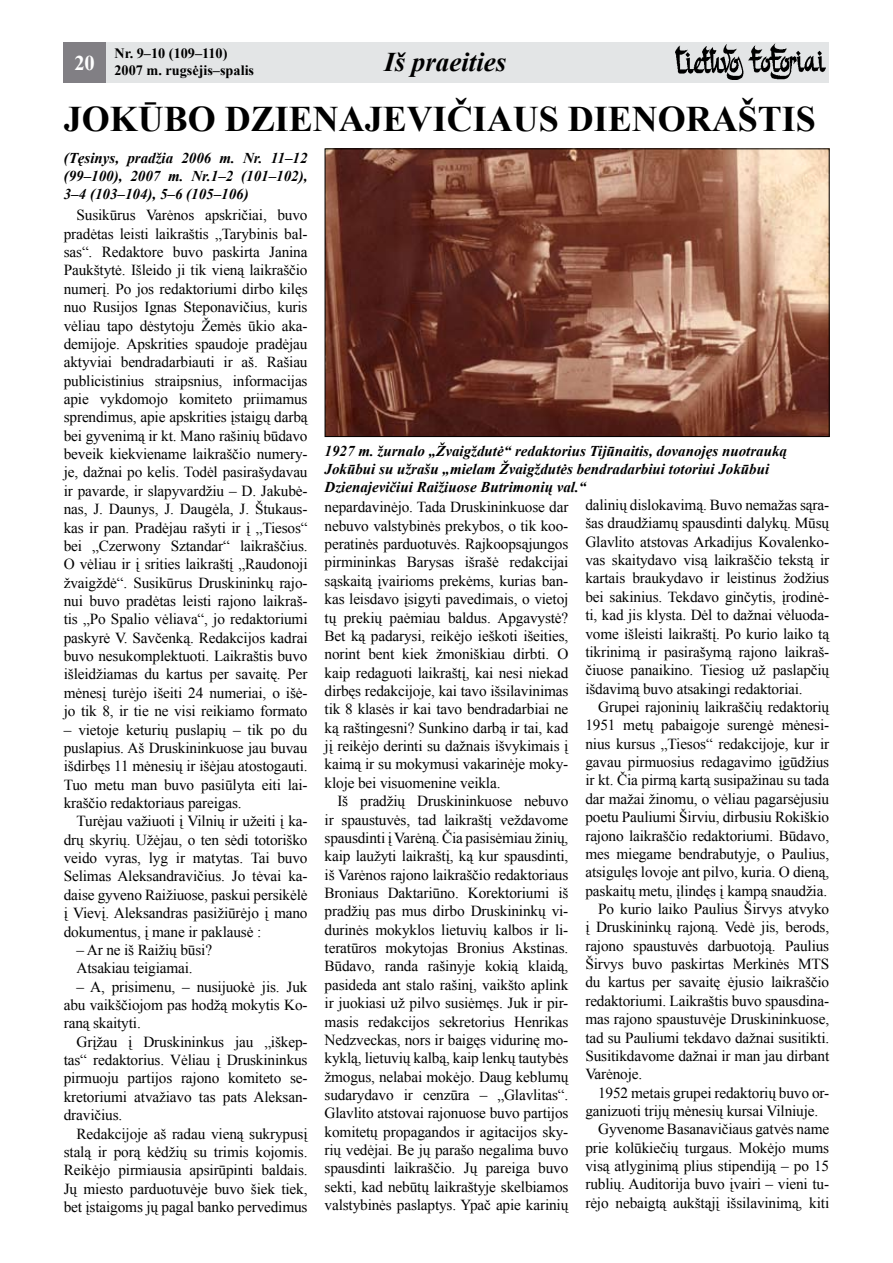
<style>
.page{position:relative;width:893px;height:1263px;background:#fff}
.page>*{position:absolute;margin:0;border:0;box-sizing:border-box;transform-origin:0 0}
.t1{font:700 36px "Times New Roman";color:#000}
.t2{font:italic 700 27px "Times New Roman";color:#000}
.t3{font:15.3px/18.3px "Times New Roman";letter-spacing:-.01em;color:#000;text-align:justify}
.t4{font:italic 700 15px/18px "Times New Roman";color:#000;text-align:justify}
.t5{font:700 14.25px/17.1px "Times New Roman";color:#000}
</style>
<div class="page">
<div style="left:64px;top:43px;width:765px;height:40px;background:#e3e5e6"></div>
<img style="left:675px;top:44px;width:150px;height:35px">
<div style="left:64px;top:43px;width:42px;height:40px;background:#817f84"></div>
<img style="left:327px;top:150px;width:501px;height:285px">
<div style="left:325px;top:148px;width:505px;height:289px;border:1px solid #000"></div>
<p class="t5" style="left:74px;top:44px;width:181px;text-indent:40px">Nr. 9–10 (109–110)<br><sup>20</sup> 2007 m. rugsėjis–spalis</p>
<h2 class="t2" style="left:384px;top:43px;width:124px">Iš praeities</h2>
<h1 class="t1" style="left:64px;top:94px;width:620px">JOKŪBO DZIENAJEVIČIAUS DIENORAŠT</h1>
<h1 class="t1" style="left:782px;top:94px;width:36px">IS</h1>
<p class="t4" style="left:64px;top:148px;width:245px">(Tęsinys, pradžia 2006 m. Nr. 11–12 (99–100), 2007 m. Nr.1–2 (101–102), 3–4 (103–104), 5–6 (105–106)</p>
<p class="t3" style="left:64px;top:206px;width:245px;text-indent:13px">Susikūrus Varėnos apskričiai, buvo pradėtas leisti laikraštis „Tarybinis bal&shy;sas“. Redaktore buvo paskirta Janina Paukštytė. Išleido ji tik vieną laikraščio numerį. Po jos redaktoriumi dirbo kilęs nuo Rusijos Ignas Steponavičius, kuris vėliau tapo dėstytoju Žemės ūkio aka&shy;demijoje. Apskrities spaudoje pradėjau aktyviai bendradarbiauti ir aš. Rašiau publicistinius straipsnius, informacijas apie vykdomojo komiteto priimamus sprendimus, apie apskrities įstaigų darbą bei gyvenimą ir kt. Mano rašinių būdavo beveik kiekviename laikraščio numery&shy;je, dažnai po kelis. Todėl pasirašydavau ir pavarde, ir slapyvardžiu – D. Jakubė&shy;nas, J. Daunys, J. Daugėla, J. Štukaus&shy;kas ir pan. Pradėjau rašyti ir į „Tiesos“ bei „Czerwony Sztandar“ laikraščius.<br>O vėliau ir į srities laikraštį „Raudonoji žvaigždė“. Susikūrus Druskininkų rajo&shy;nui buvo pradėtas leisti rajono laikraš&shy;tis „Po Spalio vėliava“, jo redaktoriumi paskyrė V. Savčenką. Redakcijos kadrai buvo nesukomplektuoti. Laikraštis buvo išleidžiamas du kartus per savaitę. Per mėnesį turėjo išeiti 24 numeriai, o išė&shy;jo tik 8, ir tie ne visi reikiamo formato</p>
<p class="t3" style="left:64px;top:720px;width:245px">– vietoje keturių puslapių – tik po du puslapius. Aš Druskininkuose jau buvau išdirbęs 11 mėnesių ir išėjau atostogauti.<br>Tuo metu man buvo pasiūlyta eiti lai&shy;kraščio redaktoriaus pareigas.</p>
<p class="t3" style="left:64px;top:812px;width:245px;text-indent:13px">Turėjau važiuoti į Vilnių ir užeiti į ka&shy;drų skyrių. Užėjau, o ten sėdi totoriško veido vyras, lyg ir matytas. Tai buvo Selimas Aleksandravičius. Jo tėvai ka&shy;daise gyveno Raižiuose, paskui persikėlė į Vievį. Aleksandras pasižiūrėjo į mano dokumentus, į mane ir paklausė :</p>
<p class="t3" style="left:77px;top:940px;width:137px">– Ar ne iš Raižių būsi?<br>Atsakiau teigiamai.</p>
<p class="t3" style="left:64px;top:977px;width:245px;text-indent:13px">– A, prisimenu, – nusijuokė jis. Juk abu vaikščiojom pas hodžą mokytis Ko&shy;raną skaityti.</p>
<p class="t3" style="left:64px;top:1032px;width:245px;text-indent:13px">Grįžau į Druskininkus jau „iškep&shy;tas“ redaktorius. Vėliau į Druskininkus pirmuoju partijos rajono komiteto se&shy;kretoriumi atvažiavo tas pats Aleksan&shy;dravičius.</p>
<p class="t3" style="left:64px;top:1124px;width:245px;text-indent:13px">Redakcijoje aš radau vieną sukrypusį stalą ir porą kėdžių su trimis kojomis.<br>Reikėjo pirmiausia apsirūpinti baldais.<br>Jų miesto parduotuvėje buvo šiek tiek, bet įstaigoms jų pagal banko pervedimus</p>
<p class="t4" style="left:325px;top:441px;width:464px;text-align:left">1927 m. žurnalo „Žvaigždutė“ redaktorius Tijūnaitis, dovanojęs nuotrauką<br>Jokūbui su užrašu „mielam Žvaigždutės bendradarbiui totoriui Jokūbui<br>Dzienajevičiui Raižiuose Butrimonių val.“</p>
<p class="t3" style="left:325px;top:498px;width:245px">nepardavinėjo. Tada Druskininkuose dar nebuvo valstybinės prekybos, o tik koo&shy;peratinės parduotuvės. Rajkoopsąjungos pirmininkas Barysas išrašė redakcijai sąskaitą įvairioms prekėms, kurias ban&shy;kas leisdavo įsigyti pavedimais, o vietoj tų prekių paėmiau baldus. Apgavystė?<br>Bet ką padarysi, reikėjo ieškoti išeities, norint bent kiek žmoniškiau dirbti. O kaip redaguoti laikraštį, kai nesi niekad dirbęs redakcijoje, kai tavo išsilavinimas tik 8 klasės ir kai tavo bendradarbiai ne ką raštingesni? Sunkino darbą ir tai, kad jį reikėjo derinti su dažnais išvykimais į kaimą ir su mokymusi vakarinėje moky&shy;kloje bei visuomenine veikla.</p>
<p class="t3" style="left:325px;top:792px;width:245px;text-indent:13px">Iš pradžių Druskininkuose nebuvo ir spaustuvės, tad laikraštį veždavome spausdinti į Varėną. Čia pasisėmiau žinių, kaip laužyti laikraštį, ką kur spausdinti, iš Varėnos rajono laikraščio redaktoriaus Broniaus Daktariūno. Korektoriumi iš pradžių pas mus dirbo Druskininkų vi&shy;durinės mokyklos lietuvių kalbos ir li&shy;teratūros mokytojas Bronius Akstinas.<br>Būdavo, randa rašinyje kokią klaidą, pasideda ant stalo rašinį, vaikšto aplink ir juokiasi už pilvo susiėmęs. Juk ir pir&shy;masis redakcijos sekretorius Henrikas Nedzveckas, nors ir baigęs vidurinę mo&shy;kyklą, lietuvių kalbą, kaip lenkų tautybės žmogus, nelabai mokėjo. Daug keblumų sudarydavo ir cenzūra – „Glavlitas“.<br>Glavlito atstovai rajonuose buvo partijos komitetų propagandos ir agitacijos sky&shy;rių vedėjai. Be jų parašo negalima buvo spausdinti laikraščio. Jų pareiga buvo sekti, kad nebūtų laikraštyje skelbiamos valstybinės paslaptys. Ypač apie karinių</p>
<p class="t3" style="left:585px;top:495px;width:245px">dalinių dislokavimą. Buvo nemažas sąra&shy;šas draudžiamų spausdinti dalykų. Mūsų Glavlito atstovas Arkadijus Kovalenko&shy;vas skaitydavo visą laikraščio tekstą ir kartais braukydavo ir leistinus žodžius bei sakinius. Tekdavo ginčytis, įrodinė&shy;ti, kad jis klysta. Dėl to dažnai vėluoda&shy;vome išleisti laikraštį. Po kurio laiko tą tikrinimą ir pasirašymą rajono laikraš&shy;čiuose panaikino. Tiesiog už paslapčių išdavimą buvo atsakingi redaktoriai.</p>
<p class="t3" style="left:598px;top:697px;width:233px">Grupei rajoninių laikraščių redaktorių</p>
<p class="t3" style="left:585px;top:716px;width:245px">1951 metų pabaigoje surengė mėnesi-</p>
<p class="t3" style="left:585px;top:734px;width:245px">nius kursus „Tiesos“ redakcijoje, kur ir</p>
<p class="t3" style="left:585px;top:753px;width:245px">gavau pirmuosius redagavimo įgūdžius</p>
<p class="t3" style="left:585px;top:771px;width:245px">ir kt. Čia pirmą kartą susipažinau su tada</p>
<p class="t3" style="left:585px;top:789px;width:245px">dar mažai žinomu, o vėliau pagarsėjusiu</p>
<p class="t3" style="left:585px;top:808px;width:245px">poetu Pauliumi Širviu, dirbusiu Rokiškio</p>
<p class="t3" style="left:585px;top:826px;width:245px">rajono laikraščio redaktoriumi. Būdavo,</p>
<p class="t3" style="left:585px;top:844px;width:245px">mes miegame bendrabutyje, o Paulius,</p>
<p class="t3" style="left:585px;top:863px;width:245px">atsigulęs lovoje ant pilvo, kuria. O dieną,</p>
<p class="t3" style="left:585px;top:881px;width:243px">paskaitų metu, įlindęs į kampą snaudžia.</p>
<p class="t3" style="left:598px;top:899px;width:233px">Po kurio laiko Paulius Širvys atvyko</p>
<p class="t3" style="left:585px;top:918px;width:245px">į Druskininkų rajoną. Vedė jis, berods,</p>
<p class="t3" style="left:585px;top:936px;width:245px">rajono spaustuvės darbuotoją. Paulius</p>
<p class="t3" style="left:585px;top:954px;width:245px">Širvys buvo paskirtas Merkinės MTS</p>
<p class="t3" style="left:585px;top:973px;width:245px">du kartus per savaitę ėjusio laikraščio</p>
<p class="t3" style="left:585px;top:991px;width:245px">redaktoriumi. Laikraštis buvo spausdina-</p>
<p class="t3" style="left:585px;top:1010px;width:245px">mas rajono spaustuvėje Druskininkuose,</p>
<p class="t3" style="left:585px;top:1028px;width:245px">tad su Pauliumi tekdavo dažnai susitikti.</p>
<p class="t3" style="left:585px;top:1046px;width:245px">Susitikdavome dažnai ir man jau dirbant</p>
<p class="t3" style="left:585px;top:1065px;width:58px">Varėnoje.</p>
<p class="t3" style="left:598px;top:1083px;width:233px">1952 metais grupei redaktorių buvo or-</p>
<p class="t3" style="left:585px;top:1101px;width:234px">ganizuoti trijų mėnesių kursai Vilniuje.</p>
<p class="t3" style="left:598px;top:1120px;width:233px">Gyvenome Basanavičiaus gatvės name</p>
<p class="t3" style="left:585px;top:1138px;width:245px">prie kolūkiečių turgaus. Mokėjo mums</p>
<p class="t3" style="left:585px;top:1156px;width:245px">visą atlyginimą plius stipendiją – po 15</p>
<p class="t3" style="left:585px;top:1175px;width:245px">rublių. Auditorija buvo įvairi – vieni tu-</p>
<p class="t3" style="left:585px;top:1193px;width:245px">rėjo nebaigtą aukštąjį išsilavinimą, kiti</p>
</div>
